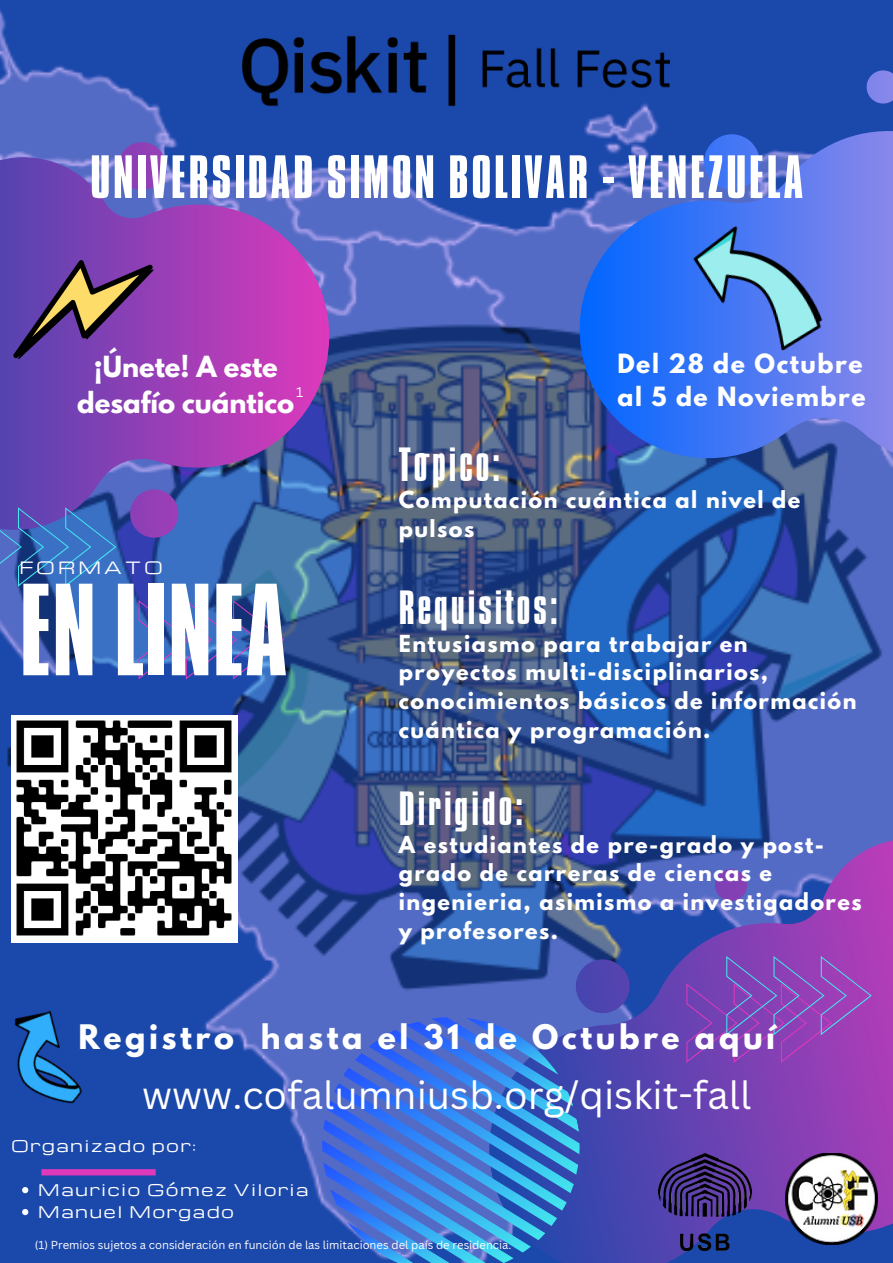
<style>
.page{position:relative;width:893px;height:1263px;background:#fff}
.page>*{position:absolute;margin:0;border:0;box-sizing:border-box;transform-origin:0 0}
.t1{font:112.73px "Aka Acid GR Compacta";color:#fff}
.t2{font:52.5px "Aka Acid GR Compacta";letter-spacing:.05em;color:#fff}
.t3{font:41.25px "Aka Acid GR Compacta";letter-spacing:.07em;color:#fff}
.t4{font:38.25px "Canva Sans";color:#fff}
.t5{font:700 29.92px "League Spartan";letter-spacing:.12em;color:#fff}
.t6{font:700 25.8px/36px "League Spartan";color:#fff;text-align:center}
.t7{font:700 23.48px/32.6px "League Spartan";letter-spacing:.065em;color:#fff}
.t8{font:700 20.77px/28.7px "League Spartan";letter-spacing:.07em;color:#fff}
.t9{font:16.58px "Michroma";letter-spacing:.195em;color:#fff}
.t10{font:15.67px/22px "Michroma";letter-spacing:.12em;color:#fff}
.t11{font:13.5px "Canva Sans";color:#fff}
.t12{font:11.25px "Canva Sans";color:#fff}
</style>
<div class="page">
<img style="left:0;top:0;width:893px;height:1263px">
<svg style="left:0;top:157px;width:330px;height:373px;background:#7e4cb7"></svg>
<svg style="left:130px;top:489px;width:48px;height:49px;background:#8044b5"></svg>
<svg style="left:118px;top:142px;width:48px;height:48px;background:#854ab9"></svg>
<svg style="left:440px;top:819px;width:453px;height:444px;background:#5a4eae"></svg>
<svg style="left:712px;top:866px;width:38px;height:38px"></svg>
<svg style="left:320px;top:954px;width:314px;height:309px;background:#406ac8"></svg>
<svg style="left:579px;top:74px;width:314px;height:392px;background:#466dda"></svg>
<svg style="left:704px;top:134px;width:55px;height:56px;background:#4372ea"></svg>
<svg style="left:866px;top:70px;width:27px;height:34px"></svg>
<svg style="left:139px;top:600px;width:145px;height:79px;background:#385ab0"></svg>
<svg style="left:41px;top:1169px;width:115px;height:6px"></svg>
<svg style="left:686px;top:956px;width:185px;height:107px;background:#8945b6"></svg>
<svg style="left:0;top:507px;width:116px;height:80px;background:#3c68b9"></svg>
<img style="left:0;top:221px;width:174px;height:178px">
<img style="left:196px;top:0;width:520px;height:161px">
<img style="left:785px;top:1154px;width:93px;height:91px">
<img style="left:682px;top:202px;width:149px;height:168px">
<img style="left:0;top:994px;width:102px;height:130px">
<img style="left:658px;top:1154px;width:93px;height:96px">
<img style="left:11px;top:715px;width:227px;height:228px">
<svg style="left:22px;top:1187px;width:6px;height:6px"></svg>
<svg style="left:22px;top:1209px;width:6px;height:6px"></svg>
<h2 class="t2" style="left:90px;top:157px;width:715px">UNIVERSIDAD SIMON BOLIVAR - VENEZUELA</h2>
<p class="t6" style="left:77px;top:352px;width:218px">¡Únete! A este desafío cuántico</p>
<p class="t11" style="left:296px;top:382px;width:9px">1</p>
<p class="t9" style="left:19px;top:555px;width:145px">FORMATO</p>
<h1 class="t1" style="left:19px;top:586px;width:270px">ENLINEA</h1>
<p class="t7" style="left:617px;top:351px;width:250px">Del 28 de Octubre al 5 de Noviembre</p>
<h3 class="t3" style="left:399px;top:448px;width:103px">Tópico:</h3>
<p class="t8" style="left:399px;top:488px;width:403px">Computación cuántica al nivel de pulsos</p>
<h3 class="t3" style="left:399px;top:592px;width:161px">Requisitos:</h3>
<p class="t8" style="left:399px;top:632px;width:459px">Entusiasmo para trabajar en proyectos multi-disciplinarios, conocimientos básicos de información cuántica y programación.</p>
<h3 class="t3" style="left:399px;top:792px;width:126px">Dirigido:</h3>
<p class="t8" style="left:399px;top:832px;width:464px">A estudiantes de pre-grado y post&shy;grado de carreras de ciencas e ingenieria, asimismo a investigadores y profesores.</p>
<h3 class="t5" style="left:79px;top:1022px;width:698px">Registro hasta el 31 de Octubre aquí</h3>
<h3 class="t4" style="left:142px;top:1068px;width:610px">www.cofalumniusb.org/qiskit-fall</h3>
<p class="t10" style="left:11px;top:1134px;width:186px">Organizado por:</p>
<p class="t10" style="left:38px;top:1178px;width:272px">Mauricio Gómez Viloria<br>Manuel Morgado</p>
<p class="t12" style="left:35px;top:1237px;width:478px">(1) Premios sujetos a consideración en función de las limitaciones del país de residencia.</p>
</div>
